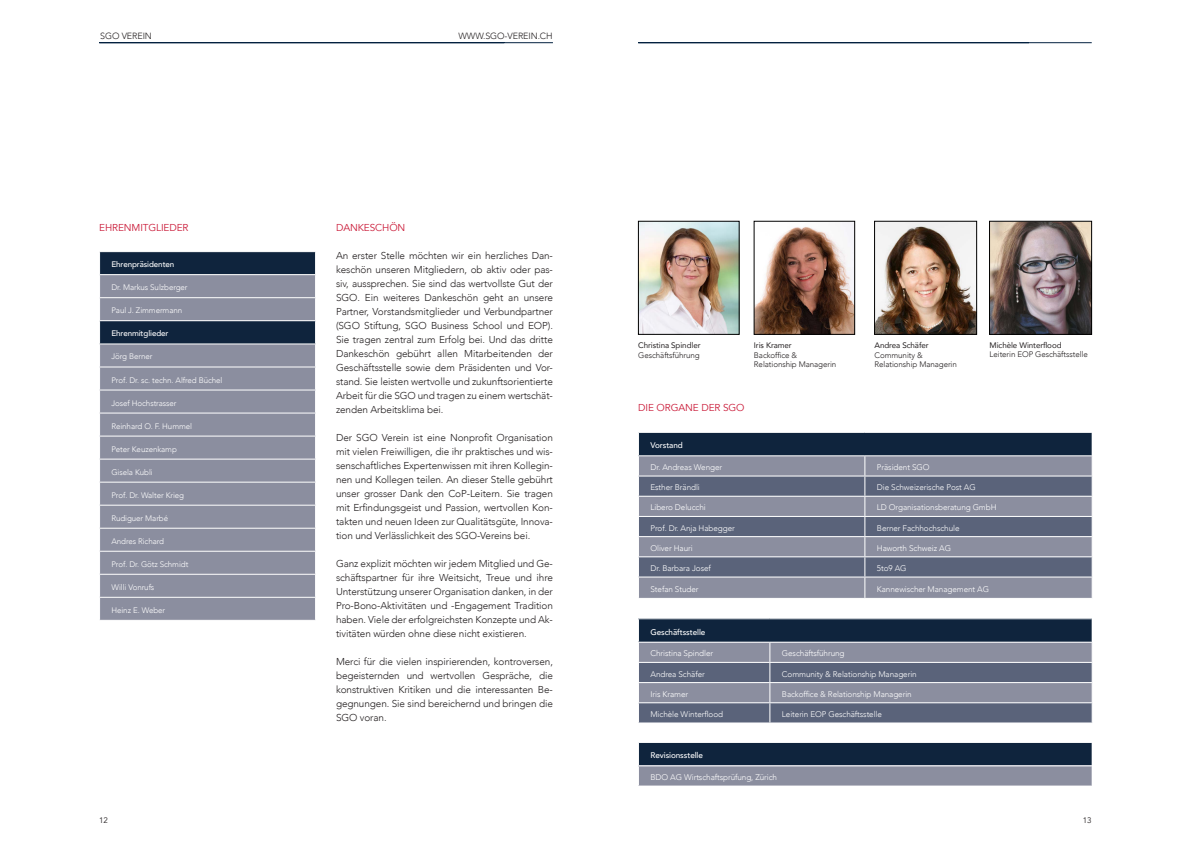
<style>
.page{position:relative;width:1191px;height:842px;background:#fff}
.page>*{position:absolute;margin:0;border:0;box-sizing:border-box;transform-origin:0 0}
.Main_text{font:300 10px/14px "Avenir";letter-spacing:-.01em;color:#231f20;text-align:justify}
.Titoletto_rosso{font:10px "Avenir";letter-spacing:-.01em;color:#ca1a38}
.t1{font:300 9px "Avenir";letter-spacing:-.01em;color:#231f20}
.Table_text_indent{font:300 8.1px "Avenir";letter-spacing:-.01em;color:#fff}
.Table_text_indent-2{font:500 8.1px "Avenir";letter-spacing:-.01em;color:#fff}
.Table_text_indent-3{font:300 8px "Avenir";letter-spacing:-.01em;color:#fff}
.Titoletto_rosso-2{font:300 8px "Avenir";letter-spacing:-.01em;color:#231f20}
.Titoletto_rosso-3{font:8px "Avenir";letter-spacing:-.01em;color:#231f20}
.Table_text_indent-4{font:500 8px "Avenir";letter-spacing:-.01em;color:#fff}
.t2{font:8px "Avenir";color:#231f20}
</style>
<div class="page">
<hr style="left:99px;top:43px;width:454px;height:1px;background:#032140">
<hr style="left:638px;top:43px;width:453px;height:1px;background:#032140">
<img style="left:876px;top:223px;width:98px;height:109px">
<div style="left:874px;top:221px;width:102px;height:113px;border:1px solid #000"></div>
<img style="left:640px;top:223px;width:97px;height:109px">
<div style="left:638px;top:221px;width:101px;height:113px;border:1px solid #000"></div>
<img style="left:756px;top:223px;width:96px;height:109px">
<img style="left:991px;top:223px;width:98px;height:109px">
<div style="left:989px;top:221px;width:102px;height:113px;border:1px solid #000"></div>
<svg style="left:99px;top:252px;width:217px;height:368px;background:#828798"></svg>
<svg style="left:638px;top:433px;width:454px;height:165px;background:#6f7689"></svg>
<svg style="left:638px;top:619px;width:454px;height:103px;background:#636c80"></svg>
<div style="left:638px;top:742px;width:454px;height:24px;background:#0f243d"></div>
<div style="left:638px;top:766px;width:454px;height:20px;background:#8b8e9f"></div>
<hr style="left:638px;top:742px;width:454px;height:1px;background:#fff">
<hr style="left:638px;top:765px;width:454px;height:1px;background:#fff">
<svg style="left:638px;top:743px;width:1px;height:42px"></svg>
<svg style="left:1091px;top:743px;width:1px;height:42px"></svg>
<hr style="left:638px;top:785px;width:454px;height:1px;background:#fff">
<p class="t1" style="left:100px;top:30px;width:53px">SGO VEREIN</p>
<p class="Titoletto_rosso" style="left:99px;top:222px;width:91px">EHRENMITGLIEDER</p>
<p class="Table_text_indent-4" style="left:111px;top:257px;width:64px">Ehrenpräsidenten</p>
<p class="Table_text_indent-3" style="left:111px;top:283px;width:78px">Dr. Markus Sulzberger</p>
<p class="Table_text_indent-3" style="left:111px;top:306px;width:72px">Paul J. Zimmermann</p>
<p class="Table_text_indent-4" style="left:111px;top:327px;width:59px">Ehrenmitglieder</p>
<p class="Table_text_indent-3" style="left:111px;top:352px;width:43px">Jörg Berner</p>
<p class="Table_text_indent-3" style="left:111px;top:375px;width:113px">Prof. Dr. sc. techn. Alfred Büchel</p>
<p class="Table_text_indent-3" style="left:111px;top:398px;width:67px">Josef Hochstrasser</p>
<p class="Table_text_indent-3" style="left:111px;top:421px;width:82px">Reinhard O. F. Hummel</p>
<p class="Table_text_indent-3" style="left:111px;top:444px;width:67px">Peter Keuzenkamp</p>
<p class="Table_text_indent-3" style="left:111px;top:467px;width:43px">Gisela Kubli</p>
<p class="Table_text_indent-3" style="left:111px;top:490px;width:74px">Prof. Dr. Walter Krieg</p>
<p class="Table_text_indent-3" style="left:111px;top:513px;width:58px">Rudiguer Marbé</p>
<p class="Table_text_indent-3" style="left:111px;top:536px;width:54px">Andres Richard</p>
<p class="Table_text_indent-3" style="left:111px;top:559px;width:78px">Prof. Dr. Götz Schmidt</p>
<p class="Table_text_indent-3" style="left:111px;top:582px;width:44px">Willi Vonrufs</p>
<p class="Table_text_indent-3" style="left:111px;top:605px;width:55px">Heinz E. Weber</p>
<p class="t1" style="left:458px;top:30px;width:96px">WWW.SGO-VEREIN.CH</p>
<p class="Titoletto_rosso" style="left:336px;top:222px;width:71px">DANKESCHÖN</p>
<p class="Main_text" style="left:336px;top:249px;width:218px">An erster Stelle möchten wir ein herzliches Dan&shy;keschön unseren Mitgliedern, ob aktiv oder pas&shy;siv, aussprechen. Sie sind das wertvollste Gut der SGO. Ein weiteres Dankeschön geht an unsere Partner, Vorstandsmitglieder und Verbundpartner (SGO Stiftung, SGO Business School und EOP).<br>Sie tragen zentral zum Erfolg bei. Und das dritte Dankeschön gebührt allen Mitarbeitenden der Geschäftsstelle sowie dem Präsidenten und Vor&shy;stand. Sie leisten wertvolle und zukunftsorientierte Arbeit für die SGO und tragen zu einem wertschät&shy;zenden Arbeitsklima bei.</p>
<p class="Main_text" style="left:336px;top:431px;width:218px">Der SGO Verein ist eine Nonprofit Organisation mit vielen Freiwilligen, die ihr praktisches und wis&shy;senschaftliches Expertenwissen mit ihren Kollegin&shy;nen und Kollegen teilen. An dieser Stelle gebührt unser grosser Dank den CoP-Leitern. Sie tragen mit Erfindungsgeist und Passion, wertvollen Kon&shy;takten und neuen Ideen zur Qualitätsgüte, Innova&shy;tion und Verlässlichkeit des SGO-Vereins bei.</p>
<p class="Main_text" style="left:336px;top:557px;width:218px">Ganz explizit möchten wir jedem Mitglied und Ge&shy;schäftspartner für ihre Weitsicht, Treue und ihre Unterstützung unserer Organisation danken, in der Pro-Bono-Aktivitäten und -Engagement Tradition haben. Viele der erfolgreichsten Konzepte und Ak&shy;tivitäten würden ohne diese nicht existieren.</p>
<p class="Main_text" style="left:336px;top:655px;width:218px">Merci für die vielen inspirierenden, kontroversen, begeisternden und wertvollen Gespräche, die konstruktiven Kritiken und die interessanten Be&shy;gegnungen. Sie sind bereichernd und bringen die SGO voran.</p>
<p class="Titoletto_rosso-3" style="left:638px;top:339px;width:64px">Christina Spindler</p>
<p class="Titoletto_rosso-2" style="left:638px;top:350px;width:63px">Geschäftsführung</p>
<p class="Titoletto_rosso-3" style="left:754px;top:339px;width:39px">Iris Kramer</p>
<p class="Titoletto_rosso-2" style="left:754px;top:350px;width:45px">Backoffice &amp;</p>
<p class="Titoletto_rosso-2" style="left:754px;top:360px;width:84px">Relationship Managerin</p>
<p class="Titoletto_rosso" style="left:638px;top:401px;width:108px">DIE ORGANE DER SGO</p>
<p class="Titoletto_rosso-3" style="left:874px;top:339px;width:56px">Andrea Schäfer</p>
<p class="Titoletto_rosso-2" style="left:874px;top:350px;width:50px">Community &amp;</p>
<p class="Titoletto_rosso-2" style="left:874px;top:360px;width:84px">Relationship Managerin</p>
<p class="Titoletto_rosso-3" style="left:989px;top:338px;width:73px">Michèle Winterflood</p>
<p class="Titoletto_rosso-2" style="left:989px;top:350px;width:100px">Leiterin EOP Geschäftsstelle</p>
<p class="Table_text_indent-2" style="left:650px;top:438px;width:34px">Vorstand</p>
<p class="Table_text_indent" style="left:650px;top:462px;width:73px">Dr. Andreas Wenger</p>
<p class="Table_text_indent" style="left:877px;top:462px;width:54px">Präsident SGO</p>
<p class="Table_text_indent" style="left:650px;top:483px;width:51px">Esther Brändli</p>
<p class="Table_text_indent" style="left:877px;top:483px;width:100px">Die Schweizerische Post AG</p>
<p class="Table_text_indent" style="left:650px;top:503px;width:57px">Libero Delucchi</p>
<p class="Table_text_indent" style="left:877px;top:503px;width:121px">LD Organisationsberatung GmbH</p>
<p class="Table_text_indent" style="left:650px;top:523px;width:86px">Prof. Dr. Anja Habegger</p>
<p class="Table_text_indent" style="left:877px;top:523px;width:84px">Berner Fachhochschule</p>
<p class="Table_text_indent" style="left:650px;top:543px;width:44px">Oliver Hauri</p>
<p class="Table_text_indent" style="left:877px;top:543px;width:76px">Haworth Schweiz AG</p>
<p class="Table_text_indent" style="left:650px;top:563px;width:62px">Dr. Barbara Josef</p>
<p class="Table_text_indent" style="left:877px;top:563px;width:31px">5to9 AG</p>
<p class="Table_text_indent" style="left:650px;top:584px;width:50px">Stefan Studer</p>
<p class="Table_text_indent" style="left:877px;top:584px;width:114px">Kannewischer Management AG</p>
<p class="Table_text_indent-2" style="left:650px;top:625px;width:56px">Geschäftsstelle</p>
<p class="Table_text_indent" style="left:650px;top:649px;width:64px">Christina Spindler</p>
<p class="Table_text_indent" style="left:782px;top:649px;width:64px">Geschäftsführung</p>
<p class="Table_text_indent" style="left:650px;top:669px;width:56px">Andrea Schäfer</p>
<p class="Table_text_indent" style="left:782px;top:669px;width:136px">Community &amp; Relationship Managerin</p>
<p class="Table_text_indent" style="left:650px;top:689px;width:39px">Iris Kramer</p>
<p class="Table_text_indent" style="left:782px;top:689px;width:131px">Backoffice &amp; Relationship Managerin</p>
<p class="Table_text_indent" style="left:650px;top:709px;width:74px">Michèle Winterflood</p>
<p class="Table_text_indent" style="left:782px;top:709px;width:102px">Leiterin EOP Geschäftsstelle</p>
<p class="Table_text_indent-2" style="left:650px;top:748px;width:54px">Revisionsstelle</p>
<p class="Table_text_indent" style="left:650px;top:772px;width:128px">BDO AG Wirtschaftsprüfung, Zürich</p>
<p class="t2" style="left:99px;top:816px;width:10px">12</p>
<p class="t2" style="left:1083px;top:816px;width:10px">13</p>
</div>
